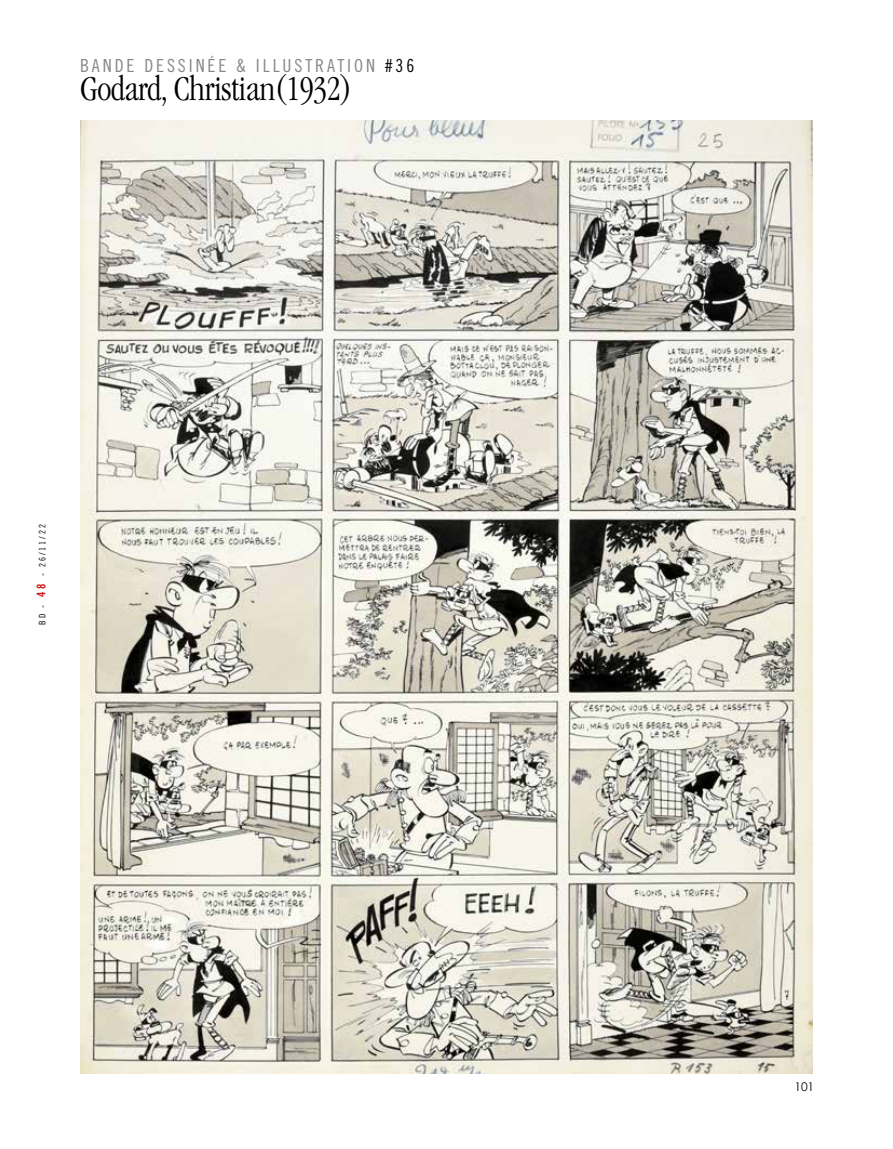
<style>
.page{position:relative;width:893px;height:1149px;background:#fff}
.page>*{position:absolute;margin:0;border:0;box-sizing:border-box;transform-origin:0 0}
.t1{font:300 condensed 36px "Garamond";letter-spacing:-.015em;color:#000}
.t2{font:18px "Trade Gothic Cond Eighteen";letter-spacing:.16em;color:#878787}
.t3{font:12px "Century Gothic";color:#000}
.t4{font:9px "Trade Gothic Cond Eighteen";letter-spacing:.22em;color:#000}
.s1{color:#000}
.s2{font-family:"Trade Gothic Bold Cond Twenty";font-size:12px;color:#cd171a}
</style>
<div class="page">
<img style="left:80px;top:120px;width:733px;height:953px">
<p class="t2" style="left:80px;top:54px;width:336px">BANDE DESSINÉE &amp; ILLUSTRATION <span class="s1">#36</span></p>
<h1 class="t1" style="left:80px;top:69px;width:274px">Godard, Christian(1932)</h1>
<p class="t4" style="left:37px;top:624px;width:102px;rotate:-90deg">BD - <span class="s2">48</span> - 26/11/22</p>
<p class="t3" style="left:794px;top:1079px;width:21px">101</p>
</div>
